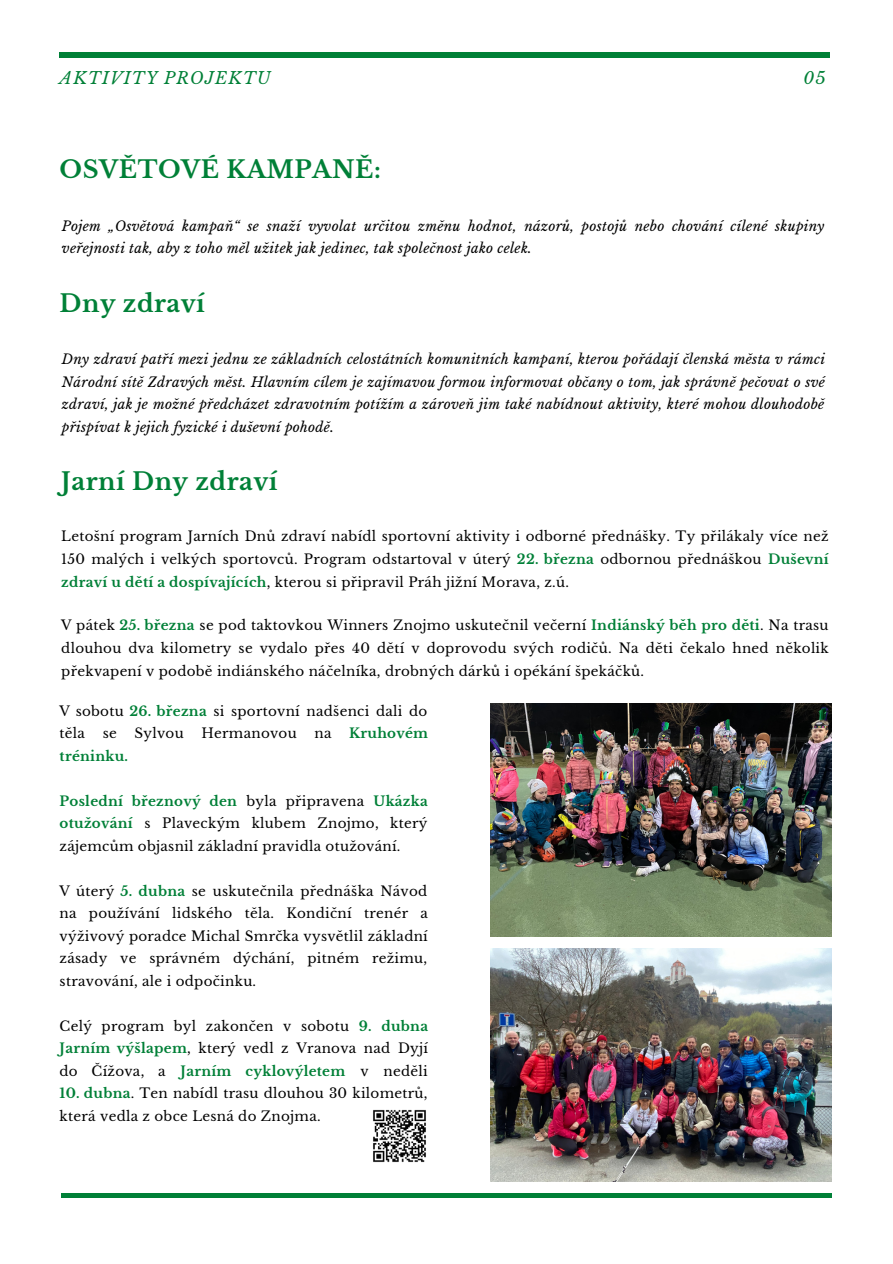
<style>
.page{position:relative;width:893px;height:1264px;background:#fff}
.page>*{position:absolute;margin:0;border:0;box-sizing:border-box;transform-origin:0 0}
.t1{font:700 24px "Libre Baskerville";letter-spacing:.02em;color:#008037}
.t2{font:italic 16.5px "Libre Baskerville";letter-spacing:.07em;color:#008037}
.t3{font:13.5px/22.5px "Libre Baskerville";letter-spacing:.02em;color:#000;text-align:justify}
.t4{font:italic 13.5px/22.5px "Libre Baskerville";letter-spacing:.02em;color:#000}
.t5{font:700 13.5px "Libre Baskerville";letter-spacing:.02em;color:#008037}
.s1{font-weight:700;color:#008037}
</style>
<div class="page">
<hr style="left:60px;top:53px;width:770px;height:4px;background:#008037">
<hr style="left:61px;top:1193px;width:770px;height:4px;background:#008037">
<img style="left:490px;top:948px;width:341px;height:233px">
<img style="left:490px;top:703px;width:341px;height:233px">
<img style="left:373px;top:1109px;width:53px;height:54px">
<p class="t2" style="left:60px;top:68px;width:212px">AKTIVITY PROJEKTU</p>
<p class="t2" style="left:803px;top:68px;width:24px">05</p>
<h1 class="t1" style="left:60px;top:155px;width:323px">OSVĚTOVÉ KAMPANĚ:</h1>
<p class="t4" style="left:62px;top:215px;width:764px">Pojem „Osvětová kampaň“ se snaží vyvolat určitou změnu hodnot, názorů, postojů nebo chování cílené skupiny veřejnosti tak, aby z toho měl užitek jak jedinec, tak společnost jako celek.</p>
<h1 class="t1" style="left:60px;top:288px;width:147px">Dny zdraví</h1>
<p class="t4" style="left:62px;top:348px;width:764px;text-align:justify">Dny zdraví patří mezi jednu ze základních celostátních komunitních kampaní, kterou pořádají členská města v rámci Národní sítě Zdravých měst. Hlavním cílem je zajímavou formou informovat občany o tom, jak správně pečovat o své zdraví, jak je možné předcházet zdravotním potížím a zároveň jim také nabídnout aktivity, které mohou dlouhodobě přispívat k jejich fyzické i duševní pohodě.</p>
<h1 class="t1" style="left:61px;top:467px;width:218px">Jarní Dny zdraví</h1>
<p class="t3" style="left:61px;top:524px;width:769px;line-height:23px">Letošní program Jarních Dnů zdraví nabídl sportovní aktivity i odborné přednášky. Ty přilákaly více než 150 malých i velkých sportovců. Program odstartoval v úterý <span class="s1">22. března</span> odbornou přednáškou <span class="s1">Duševní zdraví u dětí a dospívajících</span>, kterou si připravil Práh jižní Morava, z.ú.</p>
<p class="t3" style="left:61px;top:613px;width:769px;line-height:23px">V pátek <span class="s1">25. března</span> se pod taktovkou Winners Znojmo uskutečnil večerní <span class="s1">Indiánský běh pro děti</span>. Na trasu dlouhou dva kilometry se vydalo přes 40 dětí v doprovodu svých rodičů. Na děti čekalo hned několik překvapení v podobě indiánského náčelníka, drobných dárků i opékání špekáčků.</p>
<p class="t3" style="left:60px;top:699px;width:369px">V sobotu <span class="s1">26. března</span> si sportovní nadšenci dali do těla</p>
<p class="t3" style="left:103px;top:722px;width:16px">se</p>
<p class="t3" style="left:135px;top:722px;width:51px">Sylvou</p>
<p class="t3" style="left:201px;top:722px;width:97px">Hermanovou</p>
<p class="t3" style="left:314px;top:722px;width:19px">na</p>
<p class="t5" style="left:349px;top:725px;width:81px">Kruhovém</p>
<p class="t5" style="left:60px;top:747px;width:70px">tréninku.</p>
<p class="t3" style="left:60px;top:789px;width:370px"><span class="s1">Poslední březnový den</span> byla připravena <span class="s1">Ukázka otužování</span> s Plaveckým klubem Znojmo, který zájemcům objasnil základní pravidla otužování.</p>
<p class="t3" style="left:60px;top:879px;width:370px">V úterý <span class="s1">5. dubna</span> se uskutečnila přednáška Návod na používání lidského těla. Kondiční trenér a výživový poradce Michal Smrčka vysvětlil základní zásady ve správném dýchání, pitném režimu, stravování, ale i odpočinku.</p>
<p class="t3" style="left:60px;top:1014px;width:370px">Celý program byl zakončen v sobotu <span class="s1">9. dubna Jarním výšlapem</span>, který vedl z Vranova nad Dyjí do Čížova, a <span class="s1">Jarním cyklovýletem</span> v neděli</p>
<p class="t3" style="left:60px;top:1082px;width:369px"><span class="s1">10. dubna</span>. Ten nabídl trasu dlouhou 30 kilometrů, která vedla z obce Lesná do Znojma.</p>
</div>
